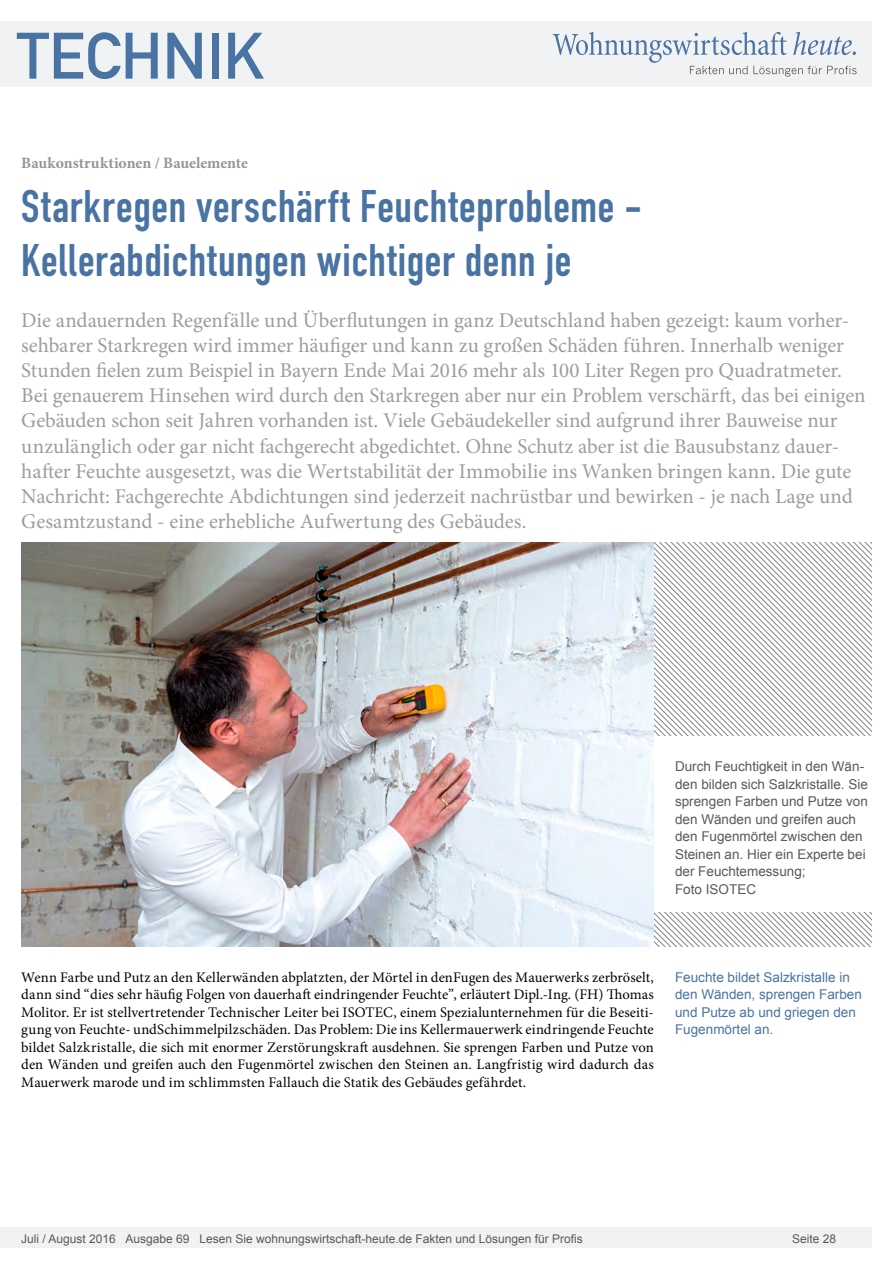
<style>
.page{position:relative;width:893px;height:1263px;background:#fff}
.page>*{position:absolute;margin:0;border:0;box-sizing:border-box;transform-origin:0 0}
.t1{font:64.5px "DIN Mittelschrift";color:#4973a3}
.Überschrift_Groß{font:45px/54px "DIN Engschrift";letter-spacing:.015em;color:#4973a3}
.Anlesetext{font:21px/25.2px "Minion Pro";letter-spacing:-.005em;color:#9d9d9d}
.Kategorie{font:700 15.75px "Minion Pro";color:#959595}
.Fließtext_erste_Zeil{font:14.7px/17.5px "Minion Pro";letter-spacing:.005em;color:#000;text-align:justify}
.Bildunterschrift{font:13.5px/17.5px "Arial";color:#595959}
.Info{font:13.5px/17.5px "Arial";color:#4973a3}
.t2{font:12px "Arial";color:#595959}
</style>
<div class="page">
<div style="left:0;top:1227px;width:872px;height:20px;background:#f1f2f3"></div>
<div style="left:0;top:21px;width:872px;height:66px;background:#f1f2f3"></div>
<svg style="left:553px;top:32px;width:304px;height:45px"></svg>
<svg style="left:654px;top:543px;width:218px;height:95px"></svg>
<svg style="left:654px;top:638px;width:218px;height:308px"></svg>
<div style="left:654px;top:736px;width:237px;height:175px;background:#fff"></div>
<img style="left:21px;top:543px;width:633px;height:403px">
<h1 class="t1" style="left:17px;top:18px;width:249px">TECHNIK</h1>
<p class="Kategorie" style="left:21px;top:152px;width:228px">Baukonstruktionen / Bauelemente</p>
<p class="Überschrift_Groß" style="left:21px;top:180px;width:622px">Starkregen verschärft Feuchteprobleme -<br>Kellerabdichtungen wichtiger denn je</p>
<p class="Anlesetext" style="left:21px;top:307px;width:846px">Die andauernden Regenfälle und Überflutungen in ganz Deutschland haben gezeigt: kaum vorher&shy;sehbarer Starkregen wird immer häufiger und kann zu großen Schäden führen. Innerhalb weniger Stunden fielen zum Beispiel in Bayern Ende Mai 2016 mehr als 100 Liter Regen pro Quadratmeter.<br>Bei genauerem Hinsehen wird durch den Starkregen aber nur ein Problem verschärft, das bei einigen Gebäuden schon seit Jahren vorhanden ist. Viele Gebäudekeller sind aufgrund ihrer Bauweise nur unzulänglich oder gar nicht fachgerecht abgedichtet. Ohne Schutz aber ist die Bausubstanz dauer&shy;hafter Feuchte ausgesetzt, was die Wertstabilität der Immobilie ins Wanken bringen kann. Die gute Nachricht: Fachgerechte Abdichtungen sind jederzeit nachrüstbar und bewirken - je nach Lage und Gesamtzustand - eine erhebliche Aufwertung des Gebäudes.</p>
<p class="Bildunterschrift" style="left:675px;top:758px;width:194px">Durch Feuchtigkeit in den Wän&shy;den bilden sich Salzkristalle. Sie sprengen Farben und Putze von den Wänden und greifen auch den Fugenmörtel zwischen den<br>Steinen an. Hier ein Experte bei der Feuchtemessung;</p>
<p class="Bildunterschrift" style="left:675px;top:880px;width:83px">Foto ISOTEC</p>
<p class="Fließtext_erste_Zeil" style="left:21px;top:968px;width:634px">Wenn Farbe und Putz an den Kellerwänden abplatzten, der Mörtel in denFugen des Mauerwerks zerbröselt, dann sind “dies sehr häufig Folgen von dauerhaft eindringender Feuchte”, erläutert Dipl.-Ing. (FH) Thomas Molitor. Er ist stellvertretender Technischer Leiter bei ISOTEC, einem Spezialunternehmen für die Beseiti&shy;gung von Feuchte- undSchimmelpilzschäden. Das Problem: Die ins Kellermauerwerk eindringende Feuchte bildet Salzkristalle, die sich mit enormer Zerstörungskraft ausdehnen. Sie sprengen Farben und Putze von den Wänden und greifen auch den Fugenmörtel zwischen den Steinen an. Langfristig wird dadurch das Mauerwerk marode und im schlimmsten Fallauch die Statik des Gebäudes gefährdet.</p>
<p class="Info" style="left:675px;top:968px;width:188px">Feuchte bildet Salzkristalle in den Wänden, sprengen Farben und Putze ab und griegen den<br>Fugenmörtel an.</p>
<p class="t2" style="left:21px;top:1230px;width:563px">Juli / August 2016 Ausgabe 69 Lesen Sie wohnungswirtschaft-heute.de Fakten und Lösungen für Profis</p>
<p class="t2" style="left:792px;top:1231px;width:46px">Seite 28</p>
</div>
